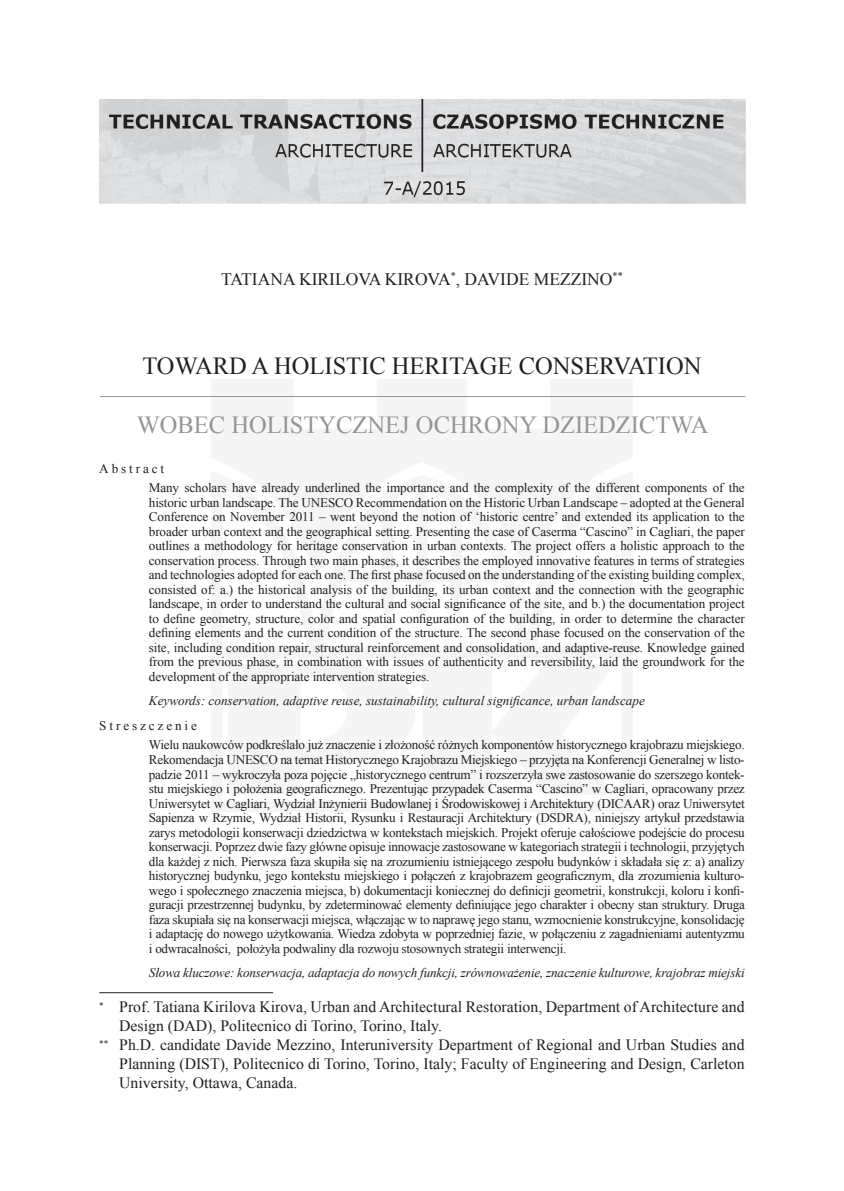
<style>
.page{position:relative;width:844px;height:1191px;background:#fff}
.page>*{position:absolute;margin:0;border:0;box-sizing:border-box;transform-origin:0 0}
.TYTUL_POLSKI{font:24.5px "Times New Roman";color:#231f20}
.TYTUL_ANGIELSKI{font:24.5px "Times New Roman";color:#939598}
.autor{font:17.5px "Times New Roman";color:#231f20}
.przypis{font:15.75px/18.9px "Times New Roman";color:#231f20}
.streszczenie_tekst{font:13.12px/14.5px "Times New Roman";letter-spacing:-.015em;color:#231f20;text-align:justify}
.slowa_kluczowe{font:italic 13.12px "Times New Roman";letter-spacing:-.01em;color:#231f20}
.streszczenie{font:13.12px "Times New Roman";letter-spacing:.22em;color:#231f20}
</style>
<div class="page">
<hr style="left:99px;top:992px;width:174px;height:1px;background:#231f20">
<hr style="left:100px;top:396px;width:645px;height:1px;background:#939598">
<img style="left:100px;top:99px;width:645px;height:105px">
<p class="autor" style="left:221px;top:267px;width:403px">TATIANA KIRILOVA KIROVA<sup>*</sup>, DAVIDE MEZZINO<sup>**</sup></p>
<p class="TYTUL_POLSKI" style="left:142px;top:349px;width:560px">TOWARD A HOLISTIC HERITAGE CONSERVATION</p>
<p class="TYTUL_ANGIELSKI" style="left:137px;top:408px;width:573px">WOBEC HOLISTYCZNEJ OCHRONY DZIEDZICTWA</p>
<p class="streszczenie" style="left:99px;top:459px;width:66px">Abstract</p>
<p class="streszczenie_tekst" style="left:149px;top:480px;width:597px">Many scholars have already underlined the importance and the complexity of the different components of the historic urban landscape. The UNESCO Recommendation on the Historic Urban Landscape – adopted at the General Conference on November 2011 – went beyond the notion of ‘historic centre’ and extended its application to the broader urban context and the geographical setting. Presenting the case of Caserma “Cascino” in Cagliari, the paper outlines a methodology for heritage conservation in urban contexts. The project offers a holistic approach to the conservation process. Through two main phases, it describes the employed innovative features in terms of strategies and technologies adopted for each one. The first phase focused on the understanding of the existing building complex, consisted of: a.) the historical analysis of the building, its urban context and the connection with the geographic landscape, in order to understand the cultural and social significance of the site, and b.) the documentation project to define geometry, structure, color and spatial configuration of the building, in order to determine the character defining elements and the current condition of the structure. The second phase focused on the conservation of the site, including condition repair, structural reinforcement and consolidation, and adaptive-reuse. Knowledge gained from the previous phase, in combination with issues of authenticity and reversibility, laid the groundwork for the development of the appropriate intervention strategies.</p>
<p class="slowa_kluczowe" style="left:149px;top:692px;width:497px">Keywords: conservation, adaptive reuse, sustainability, cultural significance, urban landscape</p>
<p class="streszczenie" style="left:99px;top:716px;width:99px">Streszczenie</p>
<p class="streszczenie_tekst" style="left:149px;top:737px;width:597px">Wielu naukowców podkreślało już znaczenie i złożoność różnych komponentów historycznego krajobrazu miejskiego.<br>Rekomendacja UNESCO na temat Historycznego Krajobrazu Miejskiego – przyjęta na Konferencji Generalnej w listo&shy;padzie 2011 – wykroczyła poza pojęcie „historycznego centrum” i rozszerzyła swe zastosowanie do szerszego kontek&shy;stu miejskiego i położenia geograficznego. Prezentując przypadek Caserma “Cascino” w Cagliari, opracowany przez Uniwersytet w Cagliari, Wydział Inżynierii Budowlanej i Środowiskowej i Architektury (DICAAR) oraz Uniwersytet Sapienza w Rzymie, Wydział Historii, Rysunku i Restauracji Architektury (DSDRA), niniejszy artykuł przedstawia zarys metodologii konserwacji dziedzictwa w kontekstach miejskich. Projekt oferuje całościowe podejście do procesu konserwacji. Poprzez dwie fazy główne opisuje innowacje zastosowane w kategoriach strategii i technologii, przyjętych dla każdej z nich. Pierwsza faza skupiła się na zrozumieniu istniejącego zespołu budynków i składała się z: a) analizy historycznej budynku, jego kontekstu miejskiego i połączeń z krajobrazem geograficznym, dla zrozumienia kulturo&shy;wego i społecznego znaczenia miejsca, b) dokumentacji koniecznej do definicji geometrii, konstrukcji, koloru i konfi&shy;guracji przestrzennej budynku, by zdeterminować elementy definiujące jego charakter i obecny stan struktury. Druga faza skupiała się na konserwacji miejsca, włączając w to naprawę jego stanu, wzmocnienie konstrukcyjne, konsolidację i adaptację do nowego użytkowania. Wiedza zdobyta w poprzedniej fazie, w połączeniu z zagadnieniami autentyzmu i odwracalności, położyła podwaliny dla rozwoju stosownych strategii interwencji.</p>
<p class="slowa_kluczowe" style="left:149px;top:963px;width:597px">Słowa kluczowe: konserwacja, adaptacja do nowych funkcji, zrównoważenie, znaczenie kulturowe, krajobraz miejski</p>
<p class="przypis" style="left:119px;top:997px;width:626px;text-indent:-20px">∗ Prof. Tatiana Kirilova Kirova, Urban and Architectural Restoration, Department of Architecture and<br>Design (DAD), Politecnico di Torino, Torino, Italy.</p>
<p class="przypis" style="left:119px;top:1035px;width:626px;text-align:justify;text-indent:-20px">∗∗ Ph.D. candidate Davide Mezzino, Interuniversity Department of Regional and Urban Studies and Planning (DIST), Politecnico di Torino, Torino, Italy; Faculty of Engineering and Design, Carleton University, Ottawa, Canada.</p>
</div>
